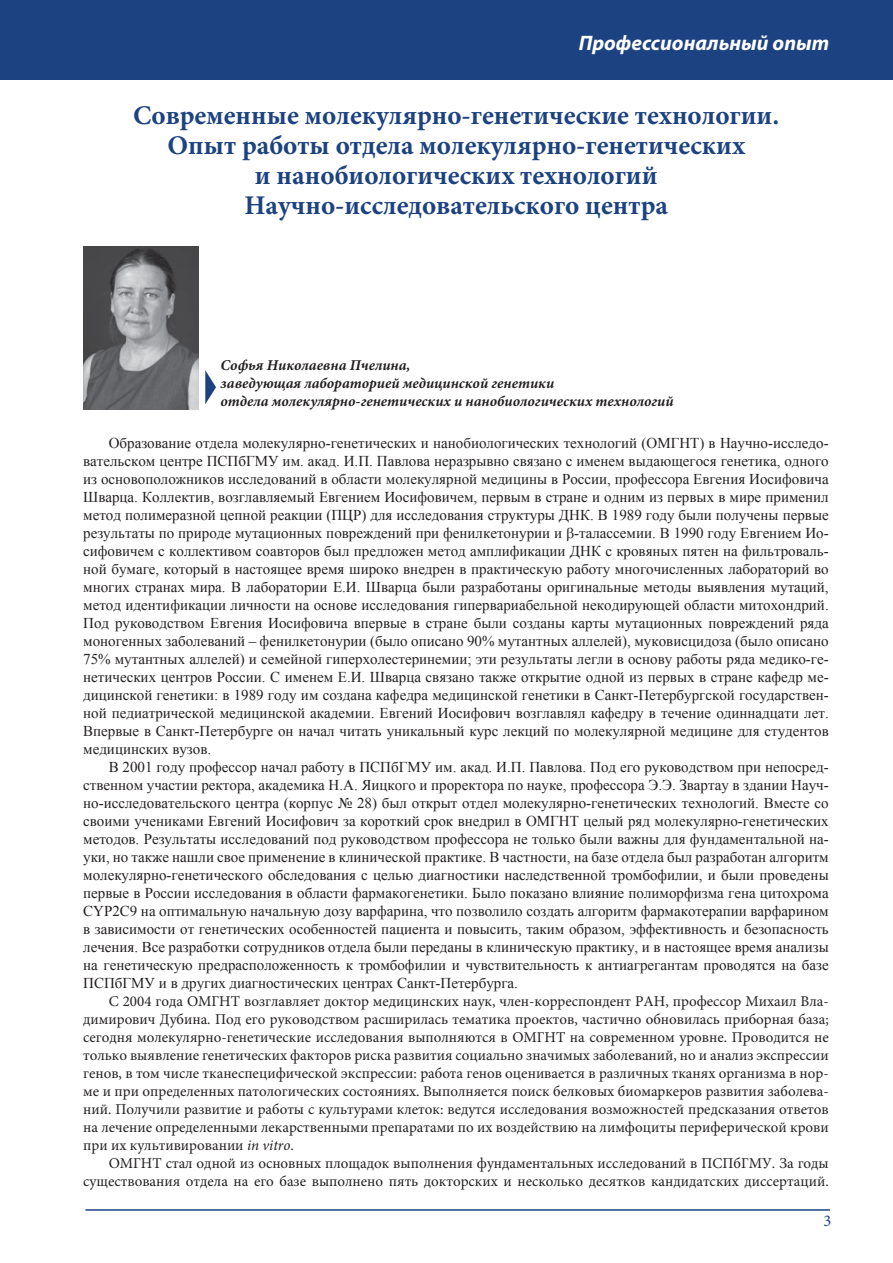
<style>
.page{position:relative;width:893px;height:1263px;background:#fff}
.page>*{position:absolute;margin:0;border:0;box-sizing:border-box;transform-origin:0 0}
.t1{font:700 27px/30px "Minion Pro";color:#1c4281;text-align:center}
.t2{font:italic 700 21px "Myriad Pro";color:#fff}
.t3{font:16.5px "Minion Pro";color:#1c4281}
.t4{font:15px/18px "Times New Roman";color:#231f20;text-align:justify}
.t5{font:15px/18px "Minion Pro";color:#231f20;text-align:justify}
.t6{font:italic 700 15px/18px "Minion Pro";color:#231f20}
.s1{font-style:italic}
</style>
<div class="page">
<hr style="left:85px;top:1209px;width:744px;height:2px;background:#1c4281">
<div style="left:0;top:0;width:892px;height:79px;background:#1c4281"></div>
<svg style="left:205px;top:370px;width:11px;height:34px"></svg>
<img style="left:84px;top:247px;width:115px;height:163px">
<h2 class="t2" style="left:578px;top:35px;width:252px">Профессиональный опыт</h2>
<h1 class="t1" style="left:133px;top:103px;width:647px">Современные молекулярно-генетические технологии.<br>Опыт работы отдела молекулярно-генетических<br>и нанобиологических технологий Научно-исследовательского центра</h1>
<p class="t6" style="left:220px;top:358px;width:454px">Софья Николаевна Пчелина,<br>заведующая лабораторией медицинской генетики<br>отдела молекулярно-генетических и нанобиологических технологий</p>
<p class="t4" style="left:83px;top:434px;width:747px;text-indent:26px">Образование отдела молекулярно-генетических и нанобиологических технологий (ОМГНТ) в Научно-исследо&shy;вательском центре ПСПбГМУ им. акад. И.П. Павлова неразрывно связано с именем выдающегося генетика, одного из основоположников исследований в области молекулярной медицины в России, профессора Евгения Иосифовича Шварца. Коллектив, возглавляемый Евгением Иосифовичем, первым в стране и одним из первых в мире применил метод полимеразной цепной реакции (ПЦР) для исследования структуры ДНК. В 1989 году были получены первые результаты по природе мутационных повреждений при фенилкетонурии и -талассемии. В 1990 году Евгением Ио&shy;сифовичем с коллективом соавторов был предложен метод амплификации ДНК с кровяных пятен на фильтроваль&shy;ной бумаге, который в настоящее время широко внедрен в практическую работу многочисленных лабораторий во многих странах мира. В лаборатории Е.И. Шварца были разработаны оригинальные методы выявления мутаций, метод идентификации личности на основе исследования гипервариабельной некодирующей области митохондрий.<br>Под руководством Евгения Иосифовича впервые в стране были созданы карты мутационных повреждений ряда моногенных заболеваний – фенилкетонурии (было описано 90% мутантных аллелей), муковисцидоза (было описано 75% мутантных аллелей) и семейной гиперхолестеринемии; эти результаты легли в основу работы ряда медико-ге&shy;нетических центров России. С именем Е.И. Шварца связано также открытие одной из первых в стране кафедр ме&shy;дицинской генетики: в 1989 году им создана кафедра медицинской генетики в Санкт-Петербургской государствен&shy;ной педиатрической медицинской академии. Евгений Иосифович возглавлял кафедру в течение одиннадцати лет.<br>Впервые в Санкт-Петербурге он начал читать уникальный курс лекций по молекулярной медицине для студентов медицинских вузов.</p>
<p class="t4" style="left:83px;top:758px;width:747px;text-indent:26px">В 2001 году профессор начал работу в ПСПбГМУ им. акад. И.П. Павлова. Под его руководством при непосред&shy;ственном участии ректора, академика Н.А. Яицкого и проректора по науке, профессора Э.Э. Звартау в здании Науч&shy;но-исследовательского центра (корпус № 28) был открыт отдел молекулярно-генетических технологий. Вместе со своими учениками Евгений Иосифович за короткий срок внедрил в ОМГНТ целый ряд молекулярно-генетических методов. Результаты исследований под руководством профессора не только были важны для фундаментальной на&shy;уки, но также нашли свое применение в клинической практике. В частности, на базе отдела был разработан алгоритм молекулярно-генетического обследования с целью диагностики наследственной тромбофилии, и были проведены первые в России исследования в области фармакогенетики. Было показано влияние полиморфизма гена цитохрома CYP2C9 на оптимальную начальную дозу варфарина, что позволило создать алгоритм фармакотерапии варфарином в зависимости от генетических особенностей пациента и повысить, таким образом, эффективность и безопасность лечения. Все разработки сотрудников отдела были переданы в клиническую практику, и в настоящее время анализы на генетическую предрасположенность к тромбофилии и чувствительность к антиагрегантам проводятся на базе ПСПбГМУ и в других диагностических центрах Санкт-Петербурга.</p>
<p class="t5" style="left:83px;top:994px;width:747px;text-indent:26px">С 2004 года ОМГНТ возглавляет доктор медицинских наук, член-корреспондент РАН, профессор Михаил Вла&shy;димирович Дубина. Под его руководством расширилась тематика проектов, частично обновилась приборная база; сегодня молекулярно-генетические исследования выполняются в ОМГНТ на современном уровне. Проводится не только выявление генетических факторов риска развития социально значимых заболеваний, но и анализ экспрессии генов, в том числе тканеспецифической экспрессии: работа генов оценивается в различных тканях организма в нор&shy;ме и при определенных патологических состояниях. Выполняется поиск белковых биомаркеров развития заболева&shy;ний. Получили развитие и работы с культурами клеток: ведутся исследования возможностей предсказания ответов на лечение определенными лекарственными препаратами по их воздействию на лимфоциты периферической крови при их культивировании <span class="s1">in vitro</span>.</p>
<p class="t5" style="left:83px;top:1156px;width:747px;text-align:right">ОМГНТ стал одной из основных площадок выполнения фундаментальных исследований в ПСПбГМУ. За годы существования отдела на его базе выполнено пять докторских и несколько десятков кандидатских диссертаций.</p>
<p class="t3" style="left:823px;top:1214px;width:9px">3</p>
</div>
